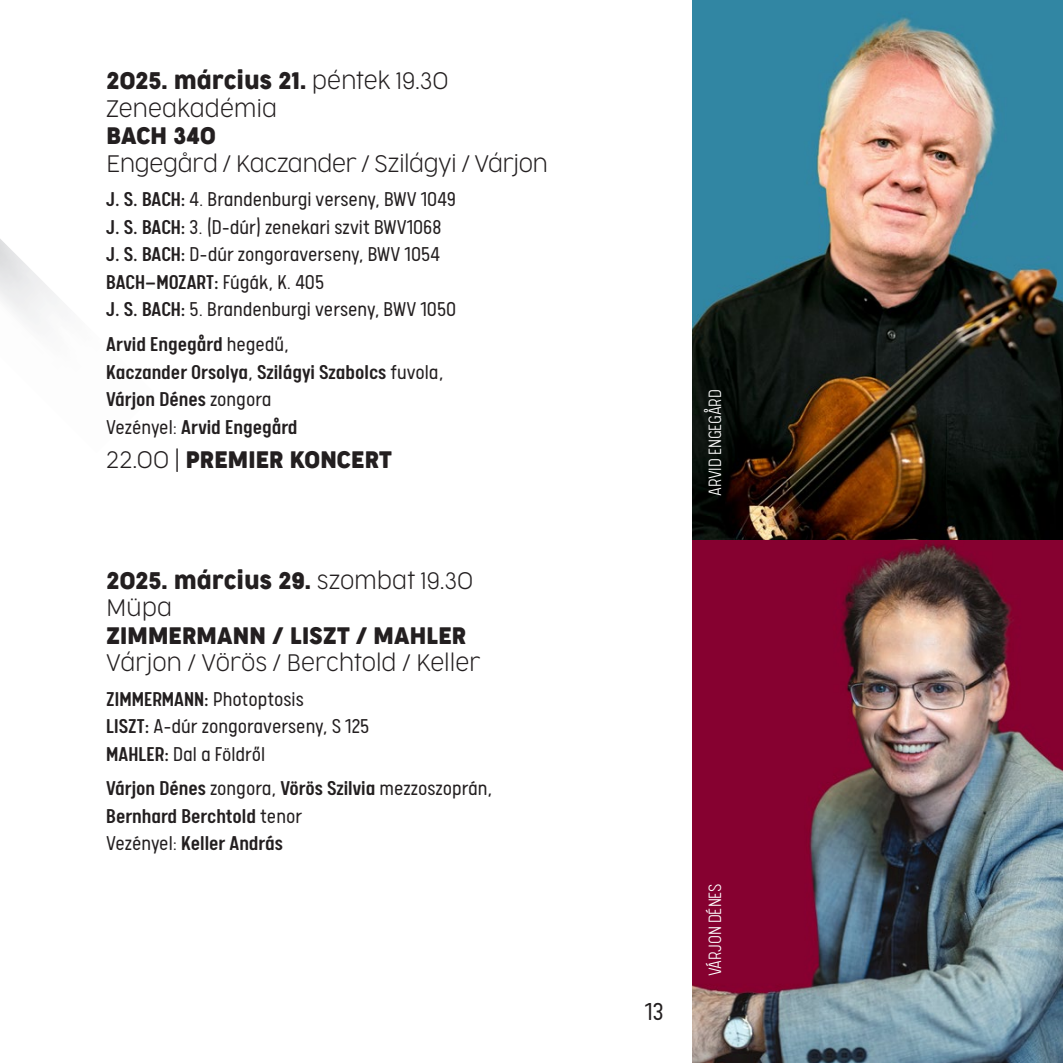
<style>
.page{position:relative;width:1063px;height:1063px;background:#fff}
.page>*{position:absolute;margin:0;border:0;box-sizing:border-box;transform-origin:0 0}
.t1{font:300 27.5px "Calps Concerto";color:#231f20}
.t2{font:300 22.5px/27.5px "Calps Concerto";color:#231f20}
.t3{font:500 22.5px/27.5px "Calps Concerto";color:#231f20}
.t4{font:200 22.5px/27.5px "Cocogoose Narrow";letter-spacing:-.015em;color:#231f20}
.t5{font:22.5px "Cocogoose Narrow";letter-spacing:-.015em;color:#231f20}
.t6{font:300 20px "Calps";letter-spacing:-.01em;color:#fff}
.s1{font-weight:400}
.s2{font-weight:500}
.s3{font-weight:300}
.s4{font-weight:200}
</style>
<div class="page">
<img style="left:692px;top:0;width:371px;height:540px">
<img style="left:692px;top:540px;width:371px;height:523px">
<hr style="left:0;top:362px;width:1px;height:225px;background:#231f20">
<img style="left:0;top:262px;width:60px;height:191px">
<svg style="left:0;top:239px;width:23px;height:23px"></svg>
<p class="t4" style="left:106px;top:67px;width:344px"><span class="s1">2025. március 21.</span> péntek 19.30<br>Zeneakadémia</p>
<p class="t5" style="left:106px;top:120px;width:111px">BACH 340</p>
<p class="t4" style="left:106px;top:150px;width:444px">Engegård / Kaczander / Szilágyi / Várjon</p>
<p class="t2" style="left:106px;top:185px;width:352px"><span class="s2">J. S. BACH:</span> 4. Brandenburgi verseny, BWV 1049<br><span class="s2">J. S. BACH:</span> 3. (D-dúr) zenekari szvit BWV1068<br><span class="s2">J. S. BACH:</span> D-dúr zongoraverseny, BWV 1054<br><span class="s2">BACH–MOZART:</span> Fúgák, K. 405<br><span class="s2">J. S. BACH:</span> 5. Brandenburgi verseny, BWV 1050</p>
<p class="t3" style="left:106px;top:330px;width:339px">Arvid Engegård <span class="s3">hegedű,<br></span>Kaczander Orsolya<span class="s3">,</span> Szilágyi Szabolcs <span class="s3">fuvola,<br></span>Várjon Dénes <span class="s3">zongora<br>Vezényel:</span> Arvid Engegård</p>
<p class="t5" style="left:106px;top:444px;width:287px"><span class="s4">22.00 |</span> PREMIER KONCERT</p>
<p class="t4" style="left:106px;top:566px;width:368px"><span class="s1">2025. március 29.</span> szombat 19.30<br>Müpa</p>
<p class="t5" style="left:106px;top:619px;width:362px">ZIMMERMANN / LISZT / MAHLER</p>
<p class="t4" style="left:106px;top:649px;width:376px">Várjon / Vörös / Berchtold / Keller</p>
<p class="t2" style="left:106px;top:684px;width:265px"><span class="s2">ZIMMERMANN:</span> Photoptosis<br><span class="s2">LISZT:</span> A-dúr zongoraverseny, S 125<br><span class="s2">MAHLER:</span> Dal a Földről</p>
<p class="t3" style="left:106px;top:774px;width:388px">Várjon Dénes <span class="s3">zongora,</span> Vörös Szilvia <span class="s3">mezzoszoprán,<br></span>Bernhard Berchtold <span class="s3">tenor<br>Vezényel:</span> Keller András</p>
<p class="t6" style="left:704px;top:496px;width:108px;rotate:-90deg">ARVID ENGEGÅRD</p>
<p class="t1" style="left:645px;top:996px;width:20px">13</p>
<p class="t6" style="left:704px;top:976px;width:94px;rotate:-90deg">VÁRJON DÉNES</p>
</div>
